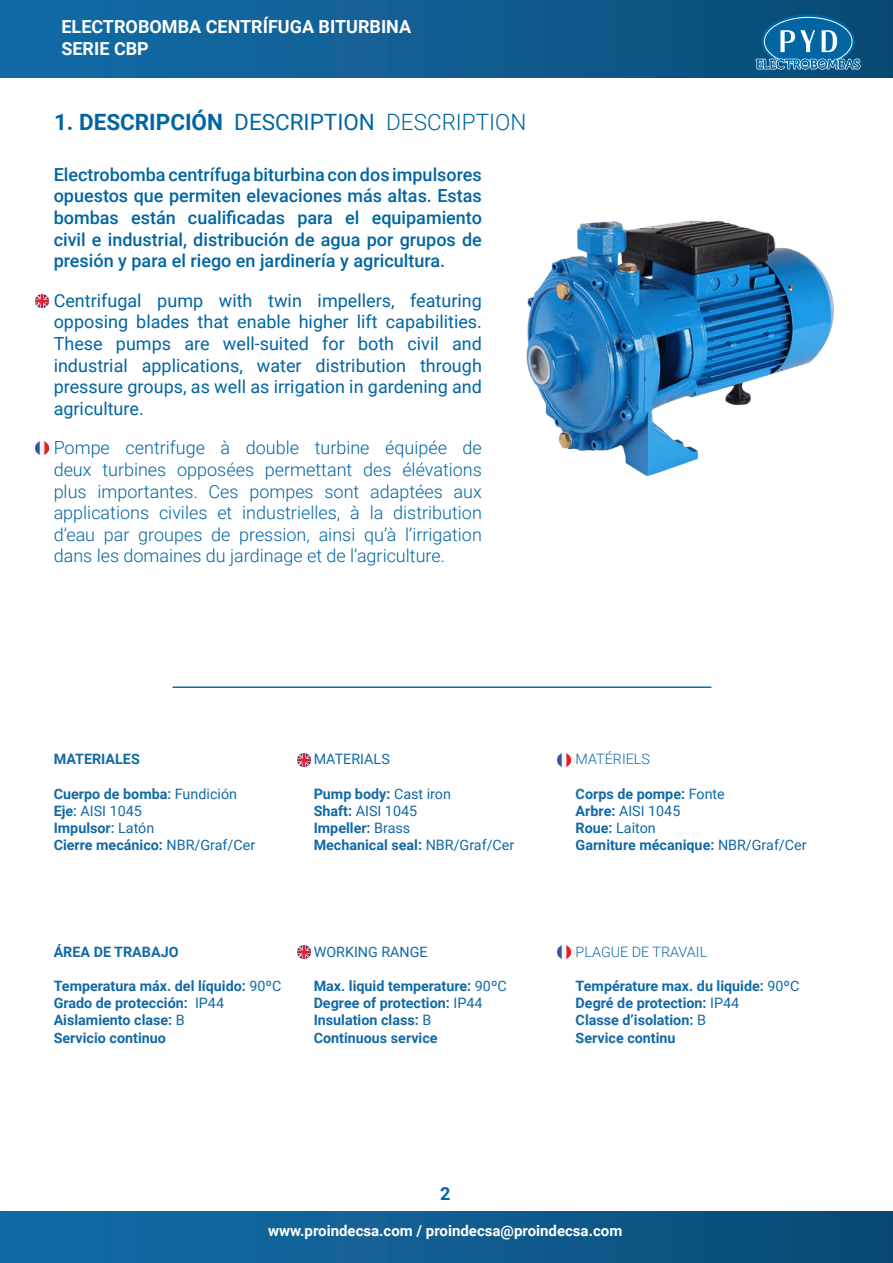
<style>
.page{position:relative;width:893px;height:1263px;background:#fff}
.page>*{position:absolute;margin:0;border:0;box-sizing:border-box;transform-origin:0 0}
.t1{font:700 22.5px "Roboto";color:#0065a2}
.t2{font:300 18px/21.6px "Roboto";color:#0065a2;text-align:justify}
.t3{font:18px/21.6px "Roboto";color:#0065a2;text-align:justify}
.t4{font:500 18px/21.6px "Roboto";color:#0065a2;text-align:justify}
.t5{font:700 18px/21.6px "Roboto";color:#fff}
.t6{font:700 18px "Roboto";color:#0065a2}
.t7{font:700 15px "Roboto";color:#fff}
.t8{font:700 14.4px "Roboto";color:#1169a6}
.t9{font:14.4px "Roboto";color:#1169a6}
.t10{font:300 14.4px "Roboto";color:#1169a6}
.s1{font-weight:400}
.s2{font-weight:300}
.s3{font-weight:500}
.s4{font-weight:700}
</style>
<div class="page">
<div style="left:0;top:0;width:893px;height:77px;background:linear-gradient(to right,#146daa,#0a4b75)"></div>
<div style="left:0;top:1211px;width:893px;height:52px;background:linear-gradient(to right,#146daa,#0a4b75)"></div>
<svg style="left:761px;top:14px;width:94px;height:54px"></svg>
<svg style="left:755px;top:28px;width:106px;height:50px;background:#2e77a4"></svg>
<img style="left:526px;top:220px;width:308px;height:255px">
<svg style="left:35px;top:441px;width:13px;height:13px"></svg>
<svg style="left:35px;top:294px;width:13px;height:13px"></svg>
<hr style="left:172px;top:686px;width:539px;height:2px;background:#0f6aa5">
<svg style="left:558px;top:754px;width:13px;height:13px"></svg>
<svg style="left:558px;top:946px;width:13px;height:13px"></svg>
<svg style="left:298px;top:754px;width:13px;height:13px"></svg>
<svg style="left:298px;top:946px;width:13px;height:13px"></svg>
<p class="t5" style="left:61px;top:16px;width:351px">ELECTROBOMBA CENTRÍFUGA BITURBINA<br>SERIE CBP</p>
<p class="t1" style="left:54px;top:106px;width:474px">1. DESCRIPCIÓN <span class="s1">DESCRIPTION</span> <span class="s2">DESCRIPTION</span></p>
<p class="t4" style="left:54px;top:163px;width:430px">Electrobomba centrífuga biturbina con dos impulsores opuestos que permiten elevaciones más altas. Estas bombas están cualificadas para el equipamiento civil e industrial, distribución de agua por grupos de presión y para el riego en jardinería y agricultura.</p>
<p class="t3" style="left:54px;top:289px;width:430px">Centrifugal pump with twin impellers, featuring opposing blades that enable higher lift capabilities.<br>These pumps are well-suited for both civil and industrial applications, water distribution through pressure groups, as well as irrigation in gardening and agriculture.</p>
<p class="t2" style="left:54px;top:436px;width:430px">Pompe centrifuge à double turbine équipée de deux turbines opposées permettant des élévations plus importantes. Ces pompes sont adaptées aux applications civiles et industrielles, à la distribution d’eau par groupes de pression, ainsi qu’à l’irrigation dans les domaines du jardinage et de l’agriculture.</p>
<p class="t8" style="left:54px;top:749px;width:88px">MATERIALES</p>
<p class="t8" style="left:54px;top:783px;width:185px">Cuerpo de bomba<span class="s3">:</span> <span class="s1">Fundición</span></p>
<p class="t9" style="left:54px;top:801px;width:90px"><span class="s4">Eje</span><span class="s3">:</span> AISI 1045</p>
<p class="t8" style="left:54px;top:818px;width:102px">Impulsor<span class="s3">:</span> <span class="s1">Latón</span></p>
<p class="t8" style="left:54px;top:835px;width:203px">Cierre mecánico: <span class="s1">NBR/Graf/Cer</span></p>
<p class="t9" style="left:314px;top:749px;width:78px">MATERIALS</p>
<p class="t8" style="left:314px;top:783px;width:139px">Pump body: <span class="s1">Cast iron</span></p>
<p class="t9" style="left:314px;top:801px;width:105px"><span class="s4">Shaft:</span> AISI 1045</p>
<p class="t8" style="left:314px;top:818px;width:98px">Impeller: <span class="s1">Brass</span></p>
<p class="t8" style="left:314px;top:835px;width:202px">Mechanical seal: <span class="s1">NBR/Graf/Cer</span></p>
<p class="t8" style="left:54px;top:941px;width:126px">ÁREA DE TRABAJO</p>
<p class="t8" style="left:54px;top:976px;width:229px">Temperatura máx. del líquido: <span class="s1">90ºC</span></p>
<p class="t8" style="left:54px;top:993px;width:172px">Grado de protección: <span class="s1">IP44</span></p>
<p class="t8" style="left:54px;top:1010px;width:133px">Aislamiento clase: <span class="s1">B</span></p>
<p class="t8" style="left:54px;top:1027px;width:114px">Servicio continuo</p>
<p class="t9" style="left:314px;top:941px;width:116px">WORKING RANGE</p>
<p class="t8" style="left:314px;top:976px;width:195px">Max. liquid temperature: <span class="s1">90ºC</span></p>
<p class="t8" style="left:314px;top:993px;width:170px">Degree of protection: <span class="s1">IP44</span></p>
<p class="t8" style="left:314px;top:1010px;width:119px">Insulation class: <span class="s1">B</span></p>
<p class="t8" style="left:314px;top:1027px;width:125px">Continuous service</p>
<p class="t6" style="left:440px;top:1181px;width:12px">2</p>
<p class="t10" style="left:576px;top:749px;width:76px">MATÉRIELS</p>
<p class="t8" style="left:576px;top:783px;width:151px">Corps de pompe: <span class="s1">Fonte</span></p>
<p class="t9" style="left:576px;top:801px;width:106px"><span class="s4">Arbre:</span> AISI 1045</p>
<p class="t9" style="left:576px;top:818px;width:82px"><span class="s4">Roue:</span> Laiton</p>
<p class="t8" style="left:576px;top:835px;width:233px">Garniture mécanique: <span class="s1">NBR/Graf/Cer</span></p>
<p class="t10" style="left:576px;top:941px;width:133px">PLAGUE DE TRAVAIL</p>
<p class="t8" style="left:576px;top:976px;width:225px">Température max. du liquide: <span class="s1">90ºC</span></p>
<p class="t8" style="left:576px;top:993px;width:165px">Degré de protection: <span class="s1">IP44</span></p>
<p class="t8" style="left:576px;top:1010px;width:132px">Classe d’isolation: <span class="s1">B</span></p>
<p class="t8" style="left:576px;top:1027px;width:102px">Service continu</p>
<p class="t7" style="left:268px;top:1220px;width:356px">www.proindecsa.com / proindecsa@proindecsa.com</p>
</div>
